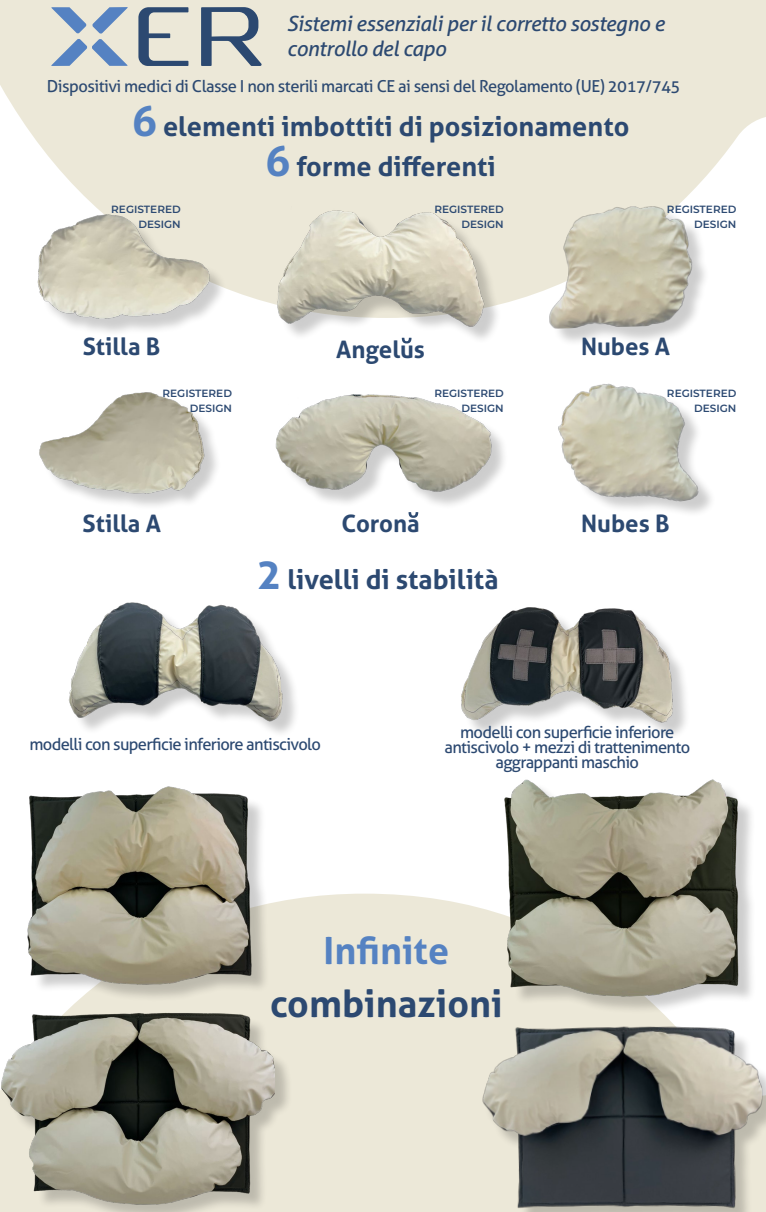
<style>
.page{position:relative;width:766px;height:1212px;background:#fff}
.page>*{position:absolute;margin:0;border:0;box-sizing:border-box;transform-origin:0 0}
.t1{font:700 37.5px "Aller";color:#2c4971}
.t2{font:700 37.5px "Aller";color:#5582c2}
.t3{font:700 27px/40.5px "Aller";color:#2c4971;text-align:center}
.t4{font:700 24px "Aller";color:#2c4971}
.t5{font:italic 21px/25.2px "Aller";letter-spacing:-.02em;color:#2c4971}
.t6{font:16.5px/15px "Aller";letter-spacing:-.04em;color:#2c4971;text-align:center}
.t7{font:600 10.5px/15px "Montserrat";color:#2d4a72;text-align:right}
.s1{font-size:42px;color:#5582c2}
</style>
<div class="page">
<div style="left:0;top:893px;width:670px;height:319px;background:#ece8d8"></div>
<svg style="left:0;top:0;width:765px;height:305px;fill:#ece8d8"></svg>
<div style="left:552px;top:208px;width:158px;height:139px;background:#000;opacity:.2"></div>
<img style="left:545px;top:205px;width:150px;height:124px">
<div style="left:464px;top:611px;width:226px;height:130px;background:#000;opacity:.2"></div>
<img style="left:461px;top:607px;width:214px;height:115px">
<div style="left:72px;top:605px;width:228px;height:134px;background:#000;opacity:.2"></div>
<img style="left:68px;top:602px;width:214px;height:120px">
<div style="left:280px;top:213px;width:222px;height:131px;background:#000;opacity:.2"></div>
<img style="left:277px;top:207px;width:207px;height:120px">
<div style="left:561px;top:386px;width:154px;height:132px;background:#000;opacity:.2"></div>
<img style="left:558px;top:383px;width:144px;height:135px">
<div style="left:41px;top:218px;width:186px;height:119px;background:#000;opacity:.2"></div>
<img style="left:34px;top:212px;width:177px;height:109px">
<div style="left:42px;top:395px;width:180px;height:116px;background:#000;opacity:.2"></div>
<img style="left:39px;top:392px;width:165px;height:101px">
<div style="left:279px;top:397px;width:230px;height:113px;background:#000;opacity:.2"></div>
<img style="left:275px;top:394px;width:216px;height:100px">
<svg style="left:408px;top:512px;width:10px;height:6px"></svg>
<svg style="left:401px;top:338px;width:10px;height:5px"></svg>
<div style="left:30px;top:790px;width:239px;height:213px;background:#000;opacity:.2"></div>
<img style="left:26px;top:786px;width:229px;height:202px">
<div style="left:507px;top:782px;width:249px;height:232px;background:#000;opacity:.2"></div>
<img style="left:496px;top:779px;width:250px;height:225px">
<img style="left:478px;top:1021px;width:286px;height:191px">
<div style="left:4px;top:1016px;width:289px;height:196px;background:#000;opacity:.2"></div>
<img style="left:1px;top:1011px;width:273px;height:195px">
<svg style="left:51px;top:7px;width:77px;height:59px"></svg>
<svg style="left:138px;top:7px;width:50px;height:59px"></svg>
<svg style="left:201px;top:7px;width:60px;height:59px"></svg>
<p class="t5" style="left:287px;top:11px;width:379px">Sistemi essenziali per il corretto sostegno e controllo del capo</p>
<p class="t6" style="left:47px;top:79px;width:635px">Dispositivi medici di Classe I non sterili marcati CE ai sensi del Regolamento (UE) 2017/745</p>
<h2 class="t3" style="left:132px;top:106px;width:499px"><span class="s1">6</span> elementi imbottiti di posizionamento<br><span class="s1">6</span> forme differenti</h2>
<p class="t7" style="left:111px;top:201px;width:71px">REGISTERED<br>DESIGN</p>
<p class="t7" style="left:434px;top:201px;width:71px">REGISTERED<br>DESIGN</p>
<p class="t7" style="left:666px;top:201px;width:71px">REGISTERED<br>DESIGN</p>
<h3 class="t4" style="left:83px;top:332px;width:79px">Stilla B</h3>
<h3 class="t4" style="left:581px;top:332px;width:90px">Nubes A</h3>
<h3 class="t4" style="left:336px;top:334px;width:90px">Angelus</h3>
<p class="t7" style="left:162px;top:385px;width:71px">REGISTERED<br>DESIGN</p>
<p class="t7" style="left:434px;top:385px;width:71px">REGISTERED<br>DESIGN</p>
<p class="t7" style="left:666px;top:385px;width:71px">REGISTERED<br>DESIGN</p>
<h3 class="t4" style="left:83px;top:508px;width:80px">Stilla A</h3>
<h3 class="t4" style="left:341px;top:508px;width:80px">Corona</h3>
<h2 class="t3" style="left:256px;top:559px;width:243px"><span class="s1">2</span> livelli di stabilità</h2>
<h3 class="t4" style="left:581px;top:508px;width:90px">Nubes B</h3>
<p class="t6" style="left:29px;top:736px;width:293px">modelli con superficie inferiore antiscivolo</p>
<p class="t6" style="left:444px;top:724px;width:247px">modelli con superficie inferiore antiscivolo + mezzi di trattenimento aggrappanti maschio</p>
<h1 class="t2" style="left:323px;top:928px;width:127px">Infinite</h1>
<h1 class="t1" style="left:270px;top:980px;width:234px">combinazioni</h1>
</div>
